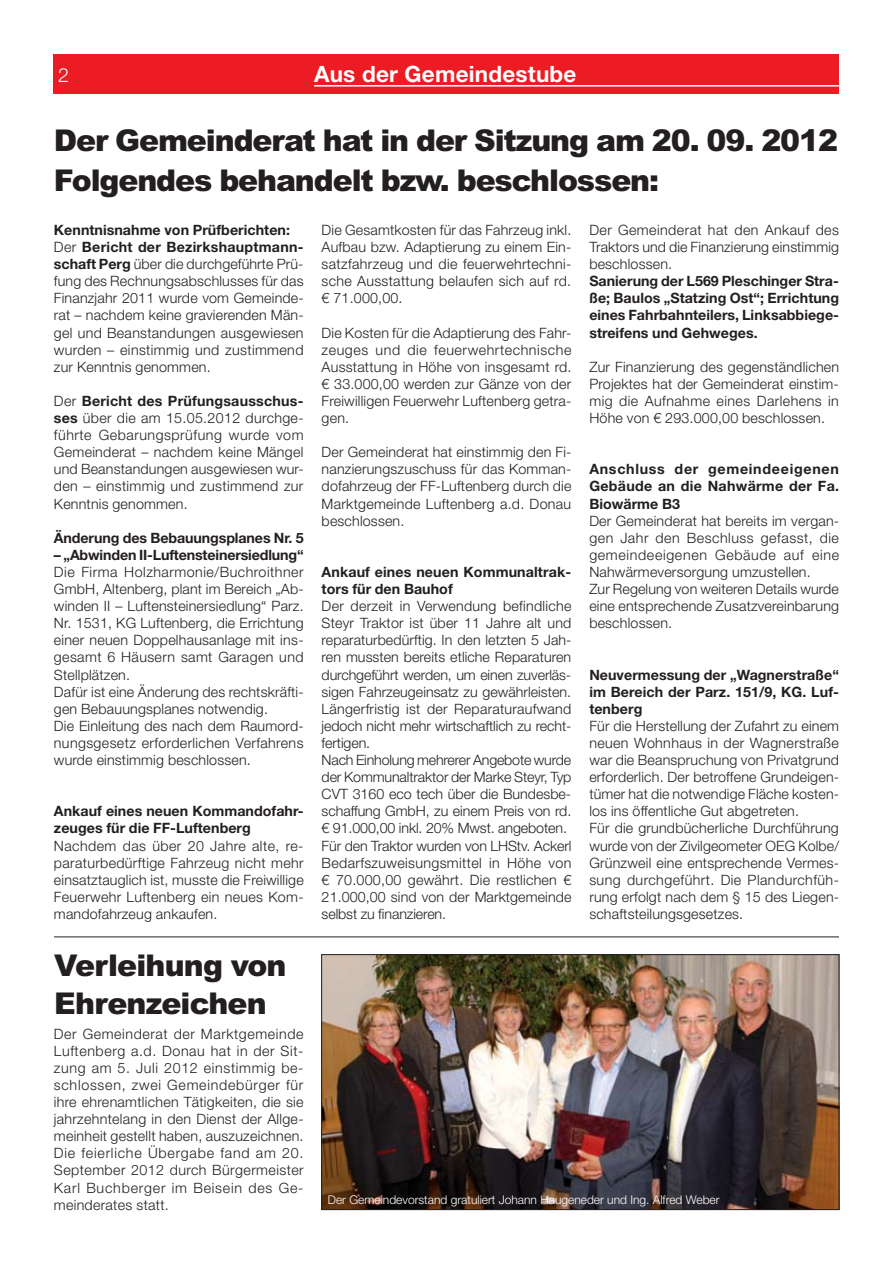
<style>
.page{position:relative;width:893px;height:1263px;background:#fff}
.page>*{position:absolute;margin:0;border:0;box-sizing:border-box;transform-origin:0 0}
.t1{font:900 30px/40.5px "Arial";letter-spacing:-.035em;color:#231f20}
.t2{font:700 22.5px "Helvetica Neue LT Std";letter-spacing:.01em;color:#fff}
.t3{font:300 19.5px "Helvetica Neue LT Std";color:#fff}
.t4{font:300 14.25px/17.1px "Helvetica Neue LT Std";letter-spacing:.015em;color:#231f20;text-align:justify}
.t5{font:700 14.25px/17.1px "Helvetica Neue LT Std";letter-spacing:.005em;color:#231f20;text-align:justify}
.t6{font:300 12px "Helvetica Neue LT Std";color:#fff}
.s1{font-weight:700}
</style>
<div class="page">
<div style="left:54px;top:54px;width:785px;height:40px;background:#ed1c24"></div>
<hr style="left:314px;top:85px;width:525px;height:2px;background:#fff">
<img style="left:54px;top:937px;width:785px;height:273px">
<h3 class="t3" style="left:58px;top:68px;width:12px">2</h3>
<h2 class="t2" style="left:314px;top:66px;width:264px">Aus der Gemeindestube</h2>
<h1 class="t1" style="left:54px;top:123px;width:785px">Der Gemeinderat hat in der Sitzung am 20. 09. 2012<br>Folgendes behandelt bzw. beschlossen:</h1>
<p class="t4" style="left:54px;top:223px;width:251px;text-align:left"><span class="s1">Kenntnisnahme von Prüfberichten:<br></span>Der <span class="s1">Bericht der Bezirkshauptmann&shy;schaft Perg</span> über die durchgeführte Prü&shy;fung des Rechnungsabschlusses für das Finanzjahr 2011 wurde vom Gemeinde&shy;rat – nachdem keine gravierenden Män&shy;gel und Beanstandungen ausgewiesen wurden – einstimmig und zustimmend zur Kenntnis genommen.</p>
<p class="t4" style="left:54px;top:394px;width:251px">Der <span class="s1">Bericht des Prüfungsausschus&shy;ses</span> über die am 15.05.2012 durchge&shy;führte Gebarungsprüfung wurde vom Gemeinderat – nachdem keine Mängel und Beanstandungen ausgewiesen wur&shy;den – einstimmig und zustimmend zur Kenntnis genommen.</p>
<p class="t5" style="left:54px;top:530px;width:251px">Änderung des Bebauungsplanes Nr. 5</p>
<p class="t5" style="left:54px;top:547px;width:251px">– „Abwinden II-Luftensteinersiedlung“</p>
<p class="t4" style="left:54px;top:565px;width:251px;text-align:left">Die Firma Holzharmonie/Buchroithner GmbH, Altenberg, plant im Bereich „Ab&shy;winden II – Luftensteinersiedlung“ Parz.<br>Nr. 1531, KG Luftenberg, die Errichtung einer neuen Doppelhausanlage mit ins&shy;gesamt 6 Häusern samt Garagen und Stellplätzen.<br>Dafür ist eine Änderung des rechtskräfti&shy;gen Bebauungsplanes notwendig.<br>Die Einleitung des nach dem Raumord&shy;nungsgesetz erforderlichen Verfahrens wurde einstimmig beschlossen.</p>
<p class="t5" style="left:54px;top:804px;width:251px">Ankauf eines neuen Kommandofahr&shy;zeuges für die FF-Luftenberg</p>
<p class="t4" style="left:54px;top:838px;width:251px">Nachdem das über 20 Jahre alte, re&shy;paraturbedürftige Fahrzeug nicht mehr einsatztauglich ist, musste die Freiwillige Feuerwehr Luftenberg ein neues Kom&shy;mandofahrzeug ankaufen.</p>
<h1 class="t1" style="left:54px;top:950px;width:234px;line-height:37.5px">Verleihung von<br>Ehrenzeichen</h1>
<p class="t4" style="left:54px;top:1026px;width:251px">Der Gemeinderat der Marktgemeinde Luftenberg a.d. Donau hat in der Sit&shy;zung am 5. Juli 2012 einstimmig be&shy;schlossen, zwei Gemeindebürger für ihre ehrenamtlichen Tätigkeiten, die sie jahrzehntelang in den Dienst der Allge&shy;meinheit gestellt haben, auszuzeichnen.<br>Die feierliche Übergabe fand am 20.<br>September 2012 durch Bürgermeister Karl Buchberger im Beisein des Ge&shy;meinderates statt.</p>
<p class="t4" style="left:322px;top:223px;width:251px">Die Gesamtkosten für das Fahrzeug inkl.<br>Aufbau bzw. Adaptierung zu einem Ein&shy;satzfahrzeug und die feuerwehrtechni&shy;sche Ausstattung belaufen sich auf rd. € 71.000,00.</p>
<p class="t4" style="left:322px;top:325px;width:251px">Die Kosten für die Adaptierung des Fahr&shy;zeuges und die feuerwehrtechnische Ausstattung in Höhe von insgesamt rd. € 33.000,00 werden zur Gänze von der Freiwilligen Feuerwehr Luftenberg getra&shy;gen.</p>
<p class="t4" style="left:322px;top:445px;width:251px">Der Gemeinderat hat einstimmig den Fi&shy;nanzierungszuschuss für das Komman&shy;dofahrzeug der FF-Luftenberg durch die Marktgemeinde Luftenberg a.d. Donau beschlossen.</p>
<p class="t5" style="left:322px;top:565px;width:251px">Ankauf eines neuen Kommunaltrak&shy;tors für den Bauhof</p>
<p class="t4" style="left:322px;top:599px;width:251px;text-align:left">Der derzeit in Verwendung befindliche Steyr Traktor ist über 11 Jahre alt und reparaturbedürftig. In den letzten 5 Jah&shy;ren mussten bereits etliche Reparaturen durchgeführt werden, um einen zuverläs&shy;sigen Fahrzeugeinsatz zu gewährleisten.<br>Längerfristig ist der Reparaturaufwand jedoch nicht mehr wirtschaftlich zu recht&shy;fertigen.<br>Nach Einholung mehrerer Angebote wurde der Kommunaltraktor der Marke Steyr, Typ CVT 3160 eco tech über die Bundesbe&shy;schaffung GmbH, zu einem Preis von rd. € 91.000,00 inkl. 20% Mwst. angeboten.<br>Für den Traktor wurden von LHStv. Ackerl Bedarfszuweisungsmittel in Höhe von € 70.000,00 gewährt. Die restlichen € 21.000,00 sind von der Marktgemeinde selbst zu finanzieren.</p>
<p class="t4" style="left:589px;top:223px;width:251px">Der Gemeinderat hat den Ankauf des Traktors und die Finanzierung einstimmig beschlossen.</p>
<p class="t5" style="left:589px;top:274px;width:251px">Sanierung der L569 Pleschinger Stra&shy;ße; Baulos „Statzing Ost“; Errichtung eines Fahrbahnteilers, Linksabbiege&shy;streifens und Gehweges.</p>
<p class="t4" style="left:589px;top:359px;width:251px">Zur Finanzierung des gegenständlichen Projektes hat der Gemeinderat einstim&shy;mig die Aufnahme eines Darlehens in Höhe von € 293.000,00 beschlossen.</p>
<p class="t5" style="left:589px;top:462px;width:251px">Anschluss der gemeindeeigenen Gebäude an die Nahwärme der Fa.<br>Biowärme B3</p>
<p class="t4" style="left:589px;top:513px;width:251px;text-align:left">Der Gemeinderat hat bereits im vergan&shy;gen Jahr den Beschluss gefasst, die gemeindeeigenen Gebäude auf eine Nahwärmeversorgung umzustellen.<br>Zur Regelung von weiteren Details wurde eine entsprechende Zusatzvereinbarung beschlossen.</p>
<p class="t5" style="left:589px;top:667px;width:251px">Neuvermessung der „Wagnerstraße“ im Bereich der Parz. 151/9, KG. Luf&shy;tenberg</p>
<p class="t4" style="left:589px;top:718px;width:251px;text-align:left">Für die Herstellung der Zufahrt zu einem neuen Wohnhaus in der Wagnerstraße war die Beanspruchung von Privatgrund erforderlich. Der betroffene Grundeigen&shy;tümer hat die notwendige Fläche kosten&shy;los ins öffentliche Gut abgetreten.<br>Für die grundbücherliche Durchführung wurde von der Zivilgeometer OEG Kolbe/ Grünzweil eine entsprechende Vermes&shy;sung durchgeführt. Die Plandurchfüh&shy;rung erfolgt nach dem § 15 des Liegen&shy;schaftsteilungsgesetzes.</p>
<p class="t6" style="left:328px;top:1196px;width:393px">Der Gemeindevorstand gratuliert Johann Haugeneder und Ing. Alfred Weber</p>
</div>
